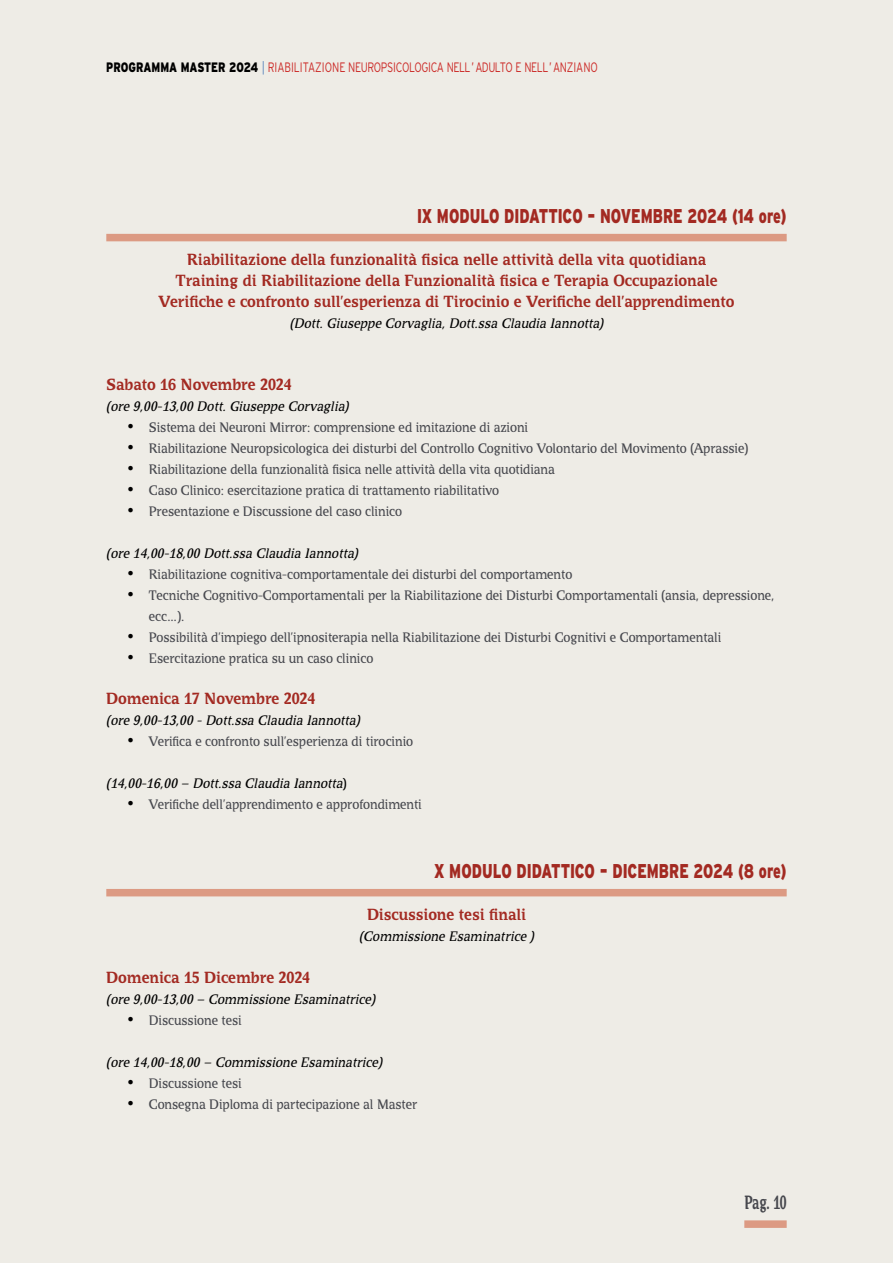
<style>
.page{position:relative;width:893px;height:1263px;background:#eeece6}
.page>*{position:absolute;margin:0;border:0;box-sizing:border-box;transform-origin:0 0}
.t1{font:900 19.95px "Interstate";color:#a32a22;scale:.71 1}
.t2{font:700 17.85px "Bradlo Slab";color:#46474d;scale:.71 1}
.t3{font:700 15px/21px "Bradlo Slab";color:#a32a22;text-align:center}
.t4{font:300 13.65px "Interstate";letter-spacing:-.035em;color:#cc2d2a;scale:.77 1}
.t5{font:12.75px/21px "Bradlo Slab";color:#46474d}
.t6{font:italic 12.75px "Bradlo Slab";color:#000}
.s1{font-weight:900;color:#000}
.s2{color:#4f7dba}
.s3{font-family:"Times New Roman";font-size:18px;color:#000}
.s4{font-style:normal}
</style>
<div class="page">
<div style="left:744px;top:1220px;width:43px;height:8px;background:#dc9a83"></div>
<div style="left:106px;top:234px;width:681px;height:7px;background:#dc9a83"></div>
<div style="left:106px;top:889px;width:681px;height:7px;background:#dc9a83"></div>
<p class="t4" style="left:106px;top:60px;width:640px"><span class="s1">PROGRAMMA MASTER 2024</span> <span class="s2">|</span> RIABILITAZIONE NEUROPSICOLOGICA NELL’ ADULTO E NELL’ANZIANO</p>
<h1 class="t1" style="left:417px;top:204px;width:522px">IX MODULO DIDATTICO – NOVEMBRE 2024 (14 ore)</h1>
<p class="t3" style="left:159px;top:249px;width:577px">Riabilitazione della funzionalità fisica nelle attività della vita quotidiana<br>Training di Riabilitazione della Funzionalità fisica e Terapia Occupazionale<br>Verifiche e confronto sull’esperienza di Tirocinio e Verifiche dell’apprendimento</p>
<p class="t6" style="left:290px;top:316px;width:318px">(Dott. Giuseppe Corvaglia, Dott.ssa Claudia Iannotta)</p>
<p class="t3" style="left:106px;top:374px;width:187px">Sabato 16 Novembre 2024</p>
<p class="t6" style="left:106px;top:399px;width:247px">(ore 9,00-13,00 Dott. Giuseppe Corvaglia)</p>
<p class="t5" style="left:128px;top:417px;width:402px"><span class="s3">•</span> Sistema dei Neuroni Mirror: comprensione ed imitazione di azioni</p>
<p class="t5" style="left:128px;top:438px;width:622px"><span class="s3">•</span> Riabilitazione Neuropsicologica dei disturbi del Controllo Cognitivo Volontario del Movimento (Aprassie)</p>
<p class="t5" style="left:128px;top:459px;width:429px"><span class="s3">•</span> Riabilitazione della funzionalità fisica nelle attività della vita quotidiana</p>
<p class="t5" style="left:128px;top:480px;width:373px"><span class="s3">•</span> Caso Clinico: esercitazione pratica di trattamento riabilitativo</p>
<p class="t5" style="left:128px;top:501px;width:276px"><span class="s3">•</span> Presentazione e Discussione del caso clinico</p>
<p class="t6" style="left:106px;top:546px;width:256px">(ore 14,00-18,00 Dott.ssa Claudia Iannotta)</p>
<p class="t5" style="left:128px;top:564px;width:446px"><span class="s3">•</span> Riabilitazione cognitiva-comportamentale dei disturbi del comportamento</p>
<p class="t5" style="left:149px;top:585px;width:627px;text-indent:-21px"><span class="s3">•</span> Tecniche Cognitivo-Comportamentali per la Riabilitazione dei Disturbi Comportamentali (ansia, depressione, ecc…).</p>
<p class="t5" style="left:128px;top:627px;width:595px"><span class="s3">•</span> Possibilità d’impiego dell’ipnositerapia nella Riabilitazione dei Disturbi Cognitivi e Comportamentali</p>
<p class="t5" style="left:128px;top:648px;width:247px"><span class="s3">•</span> Esercitazione pratica su un caso clinico</p>
<p class="t3" style="left:106px;top:688px;width:211px">Domenica 17 Novembre 2024</p>
<p class="t6" style="left:106px;top:713px;width:258px">(ore 9,00-13,00 - Dott.ssa Claudia Iannotta)</p>
<p class="t5" style="left:128px;top:730px;width:287px"><span class="s3">•</span> Verifica e confronto sull’esperienza di tirocinio</p>
<p class="t6" style="left:106px;top:776px;width:242px">(14,00-16,00 – Dott.ssa Claudia Iannotta<span class="s4">)</span></p>
<p class="t5" style="left:128px;top:793px;width:296px"><span class="s3">•</span> Verifiche dell’apprendimento e approfondimenti</p>
<h1 class="t1" style="left:434px;top:859px;width:498px">X MODULO DIDATTICO – DICEMBRE 2024 (8 ore)</h1>
<p class="t3" style="left:367px;top:904px;width:160px">Discussione tesi finali</p>
<p class="t6" style="left:359px;top:929px;width:179px">(Commissione Esaminatrice )</p>
<p class="t3" style="left:106px;top:967px;width:205px">Domenica 15 Dicembre 2024</p>
<p class="t6" style="left:106px;top:992px;width:273px">(ore 9,00-13,00 – Commissione Esaminatrice)</p>
<p class="t5" style="left:128px;top:1010px;width:116px"><span class="s3">•</span> Discussione tesi</p>
<p class="t6" style="left:106px;top:1055px;width:280px">(ore 14,00-18,00 – Commissione Esaminatrice)</p>
<p class="t5" style="left:128px;top:1073px;width:116px"><span class="s3">•</span> Discussione tesi</p>
<p class="t5" style="left:128px;top:1094px;width:291px"><span class="s3">•</span> Consegna Diploma di partecipazione al Master</p>
<h2 class="t2" style="left:744px;top:1193px;width:61px">Pag. 10</h2>
</div>
